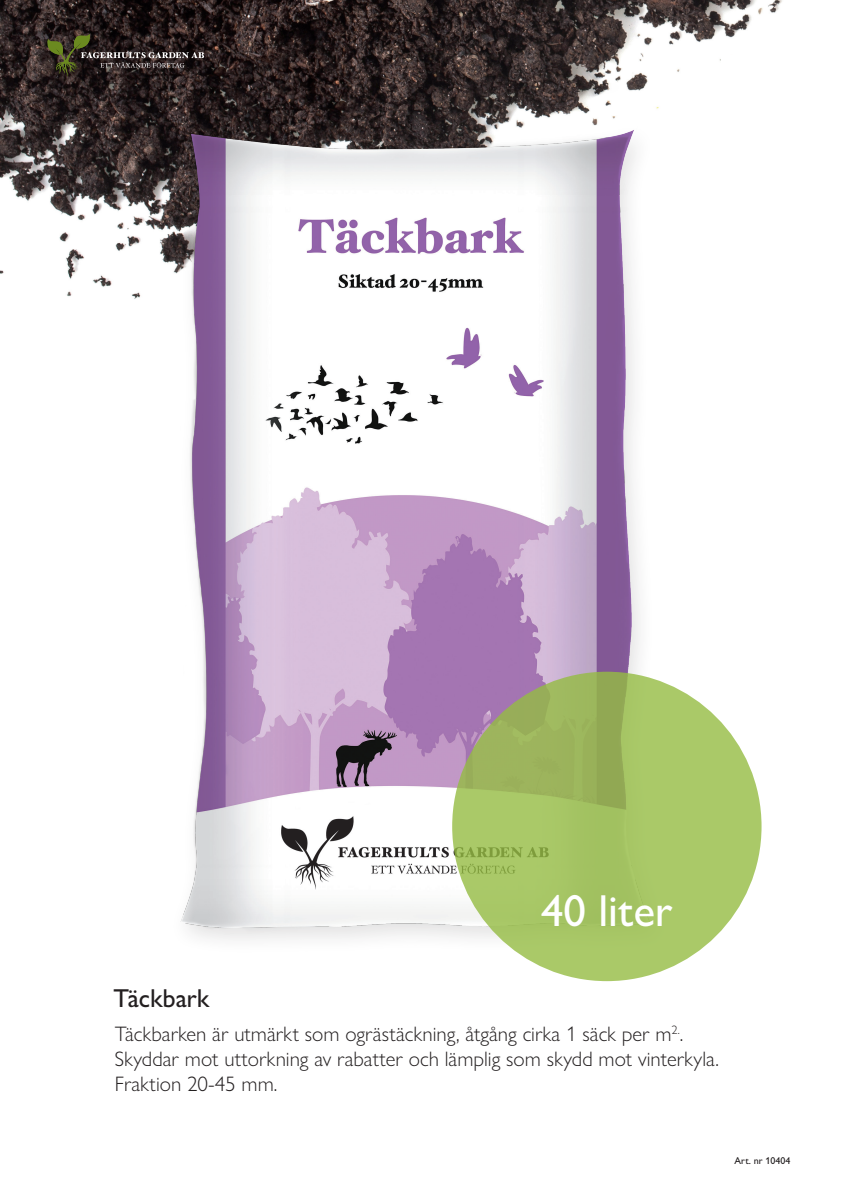
<style>
.page{position:relative;width:842px;height:1191px;background:#fff}
.page>*{position:absolute;margin:0;border:0;box-sizing:border-box;transform-origin:0 0}
.t1{font:500 45px "Gill Sans Nova";color:#fff}
.t2{font:500 26px "Gill Sans Nova";color:#231f20}
.t3{font:300 21px/25px "Gill Sans Nova";color:#231f20}
.t4{font:500 10px "Gill Sans Nova";color:#231f20}
</style>
<div class="page">
<img style="left:1px;top:0;width:781px;height:297px">
<svg style="left:48px;top:34px;width:156px;height:43px;background:#38322a"></svg>
<img style="left:96px;top:76px;width:617px;height:888px">
<svg style="left:452px;top:671px;width:309px;height:310px;background:#a4c264"></svg>
<p class="t2" style="left:113px;top:982px;width:97px">Täckbark</p>
<h1 class="t1" style="left:541px;top:883px;width:133px">40 liter</h1>
<p class="t3" style="left:115px;top:1021px;width:605px">Täckbarken är utmärkt som ogrästäckning, åtgång cirka 1 säck per m<sup>2.</sup>.<br>Skyddar mot uttorkning av rabatter och lämplig som skydd mot vinterkyla.<br>Fraktion 20-45 mm.</p>
<p class="t4" style="left:734px;top:1154px;width:58px">Art. nr 10404</p>
</div>
